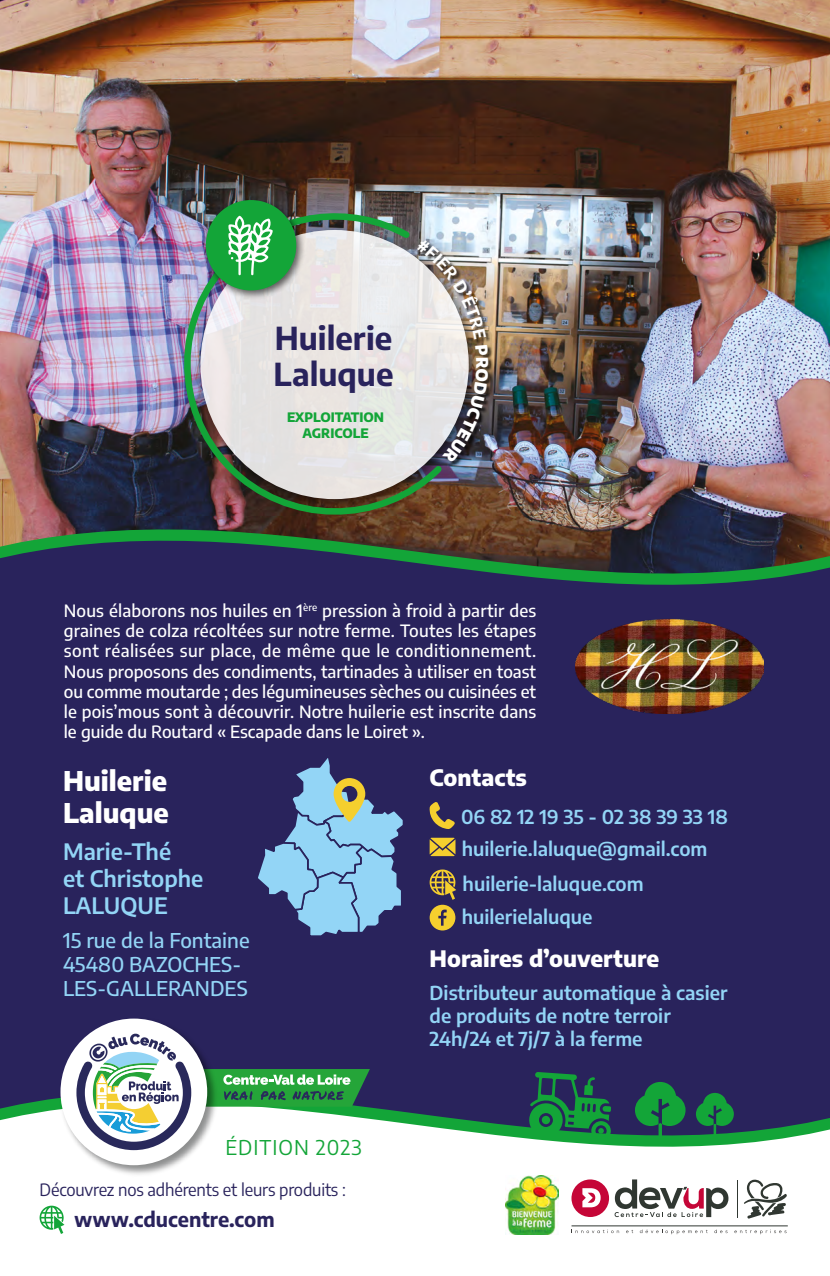
<style>
.page{position:relative;width:830px;height:1276px;background:#fff}
.page>*{position:absolute;margin:0;border:0;box-sizing:border-box;transform-origin:0 0}
.t1{font:700 31.5px/36px "Encode Sans";color:#29235c}
.t2{font:800 27px/32.4px "Encode Sans";color:#fff}
.t3{font:600 22.5px/27px "Encode Sans";color:#93d5f6}
.t4{font:800 22.5px "Encode Sans";color:#fff}
.t5{font:500 20.25px/24.3px "Encode Sans";color:#93d5f6}
.t6{font:700 20.25px "Encode Sans";color:#29235c}
.t7{font:20.25px "Encode Sans";letter-spacing:.05em;color:#13a538}
.t8{font:600 19.12px/22.9px "Encode Sans";color:#93d5f6}
.t9{font:500 16.88px/20.2px "Encode Sans";color:#fff;text-align:justify}
.t10{font:16.88px "Encode Sans";letter-spacing:-.01em;color:#29235c}
.t11{font:800 13.05px/15.5px "Encode Sans";color:#13a538;text-align:center}
</style>
<div class="page">
<img style="left:0;top:0;width:829px;height:481px">
<div style="left:0;top:633px;width:829px;height:409px;background:#29235c"></div>
<img style="left:0;top:481px;width:829px;height:152px">
<div style="left:571px;top:1179px;width:38px;height:38px;background:#c50637;border-radius:50%"></div>
<svg style="left:582px;top:1195px;width:18px;height:12px"></svg>
<svg style="left:614px;top:1195px;width:114px;height:22px"></svg>
<hr style="left:571px;top:1225px;width:216px;height:1px;background:#303731">
<svg style="left:571px;top:1229px;width:47px;height:4px"></svg>
<svg style="left:626px;top:1230px;width:7px;height:3px"></svg>
<svg style="left:639px;top:1229px;width:68px;height:5px"></svg>
<svg style="left:714px;top:1229px;width:13px;height:4px"></svg>
<svg style="left:734px;top:1229px;width:52px;height:5px"></svg>
<hr style="left:736px;top:1180px;width:1px;height:38px;background:#303731">
<svg style="left:744px;top:1195px;width:42px;height:24px"></svg>
<svg style="left:40px;top:1205px;width:24px;height:29px"></svg>
<svg style="left:0;top:1042px;width:829px;height:153px"></svg>
<svg style="left:429px;top:801px;width:26px;height:28px"></svg>
<svg style="left:429px;top:837px;width:26px;height:19px"></svg>
<svg style="left:429px;top:869px;width:27px;height:31px"></svg>
<div style="left:429px;top:904px;width:26px;height:26px;background:#f5cf2e;border-radius:50%"></div>
<svg style="left:438px;top:909px;width:8px;height:16px"></svg>
<svg style="left:634px;top:1082px;width:51px;height:58px;background:#1b7246"></svg>
<svg style="left:695px;top:1093px;width:38px;height:43px;background:#1c6e46"></svg>
<svg style="left:255px;top:751px;width:150px;height:187px;background:#6380a7"></svg>
<img style="left:57px;top:1014px;width:163px;height:164px">
<div style="left:60px;top:1018px;width:147px;height:147px;background:#fff;border-radius:50%"></div>
<svg style="left:76px;top:1033px;width:293px;height:117px"></svg>
<svg style="left:528px;top:1072px;width:83px;height:69px;background:#1d6b48"></svg>
<img style="left:505px;top:1175px;width:53px;height:59px">
<div style="left:195px;top:224px;width:286px;height:288px;background:#000;opacity:.6"></div>
<div style="left:417px;top:240px;width:75px;height:225px;background:#000;opacity:.75"></div>
<img style="left:164px;top:204px;width:283px;height:330px">
<div style="left:202px;top:196px;width:103px;height:104px;background:#000;opacity:.6"></div>
<div style="left:206px;top:200px;width:90px;height:90px;background:#13a538;border-radius:50%"></div>
<svg style="left:228px;top:216px;width:44px;height:59px"></svg>
<img style="left:575px;top:611px;width:187px;height:102px">
<img style="left:416px;top:238px;width:72px;height:226px">
<h1 class="t1" style="left:273px;top:319px;width:121px">Huilerie<br>Laluque</h1>
<p class="t11" style="left:287px;top:409px;width:98px">EXPLOITATION<br>AGRICOLE</p>
<p class="t9" style="left:64px;top:600px;width:473px">Nous élaborons nos huiles en 1<sup>ère</sup> pression à froid à partir des graines de colza récoltées sur notre ferme. Toutes les étapes sont réalisées sur place, de même que le conditionnement.<br>Nous proposons des condiments, tartinades à utiliser en toast ou comme moutarde ; des légumineuses sèches ou cuisinées et le pois’mous sont à découvrir. Notre huilerie est inscrite dans le guide du Routard « Escapade dans le Loiret ».</p>
<h2 class="t2" style="left:63px;top:763px;width:107px">Huilerie<br>Laluque</h2>
<h3 class="t3" style="left:63px;top:837px;width:142px">Marie-Thé<br>et Christophe<br>LALUQUE</h3>
<p class="t5" style="left:63px;top:927px;width:188px">15 rue de la Fontaine<br>45480 BAZOCHES-<br>LES-GALLERANDES</p>
<h3 class="t4" style="left:429px;top:762px;width:98px">Contacts</h3>
<p class="t8" style="left:461px;top:799px;width:268px;line-height:32.6px">06 82 12 19 35 - 02 38 39 33 18 huilerie.laluque@gmail.com</p>
<p class="t8" style="left:461px;top:867px;width:183px;line-height:32.9px">huilerie-laluque.com huilerielaluque</p>
<h3 class="t4" style="left:429px;top:943px;width:231px">Horaires d’ouverture</h3>
<p class="t8" style="left:429px;top:980px;width:299px">Distributeur automatique à casier de produits de notre terroir<br>24h/24 et 7j/7 à la ferme</p>
<p class="t7" style="left:225px;top:1133px;width:138px">ÉDITION 2023</p>
<p class="t10" style="left:40px;top:1178px;width:307px">Découvrez nos adhérents et leurs produits :</p>
<p class="t6" style="left:74px;top:1205px;width:202px">www.cducentre.com</p>
</div>
